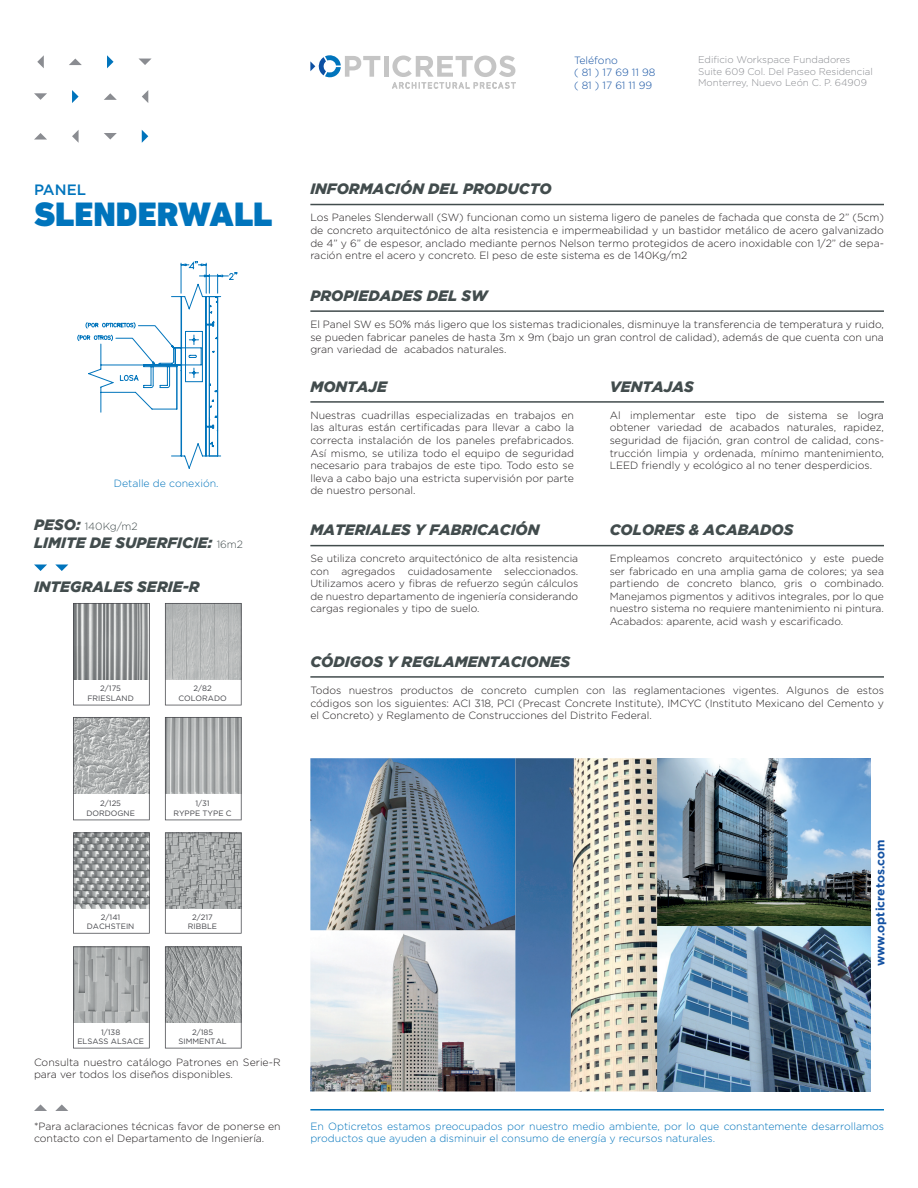
<style>
.page{position:relative;width:918px;height:1188px;background:#fff}
.page>*{position:absolute;margin:0;border:0;box-sizing:border-box;transform-origin:0 0}
.t1{font:900 34.5px "DIN Next LT Pro";color:#0074bc}
.t2{font:italic 900 15px "Gotham";color:#424c4d}
.t3{font:500 15px "Gotham";color:#0074bc}
.t4{font:700 12px "Gotham";letter-spacing:.01em;color:#1351a2}
.t5{font:300 10.5px/12.6px "Gotham";color:#231f20;text-align:justify}
.t6{font:300 10.5px/12.6px "Gotham";color:#0074bc}
.t7{font:300 10.5px/12.6px "Gotham";color:#1351a2}
.t8{font:300 10.5px "Gotham";color:#424c4d}
.t9{font:300 10.35px/12.5px "Gotham";color:#231f20;text-align:justify}
.t10{font:300 9.75px/11.7px "Gotham";color:#8a8c91}
.t11{font:7.8px/9.3px "Gotham";color:#44454a;text-align:center}
.s1{font-weight:900;font-style:italic;font-size:15px}
.s2{font-weight:300;font-style:normal;font-size:10.5px}
</style>
<div class="page">
<svg style="left:37px;top:55px;width:7px;height:13px"></svg>
<svg style="left:69px;top:59px;width:13px;height:6px"></svg>
<svg style="left:107px;top:55px;width:7px;height:13px"></svg>
<svg style="left:139px;top:59px;width:12px;height:6px"></svg>
<svg style="left:34px;top:93px;width:13px;height:7px"></svg>
<svg style="left:72px;top:90px;width:7px;height:13px"></svg>
<svg style="left:104px;top:93px;width:13px;height:7px"></svg>
<svg style="left:142px;top:90px;width:6px;height:13px"></svg>
<svg style="left:34px;top:133px;width:13px;height:7px"></svg>
<svg style="left:72px;top:130px;width:7px;height:13px"></svg>
<svg style="left:104px;top:133px;width:13px;height:7px"></svg>
<svg style="left:142px;top:130px;width:6px;height:13px"></svg>
<svg style="left:34px;top:565px;width:13px;height:6px"></svg>
<svg style="left:56px;top:565px;width:12px;height:6px"></svg>
<svg style="left:55px;top:1104px;width:13px;height:7px"></svg>
<svg style="left:34px;top:1104px;width:13px;height:7px"></svg>
<svg style="left:310px;top:55px;width:70px;height:23px"></svg>
<div style="left:384px;top:56px;width:5px;height:21px;background:#c5c5c5"></div>
<svg style="left:392px;top:56px;width:124px;height:33px"></svg>
<svg style="left:73px;top:946px;width:77px;height:102px"></svg>
<svg style="left:165px;top:946px;width:77px;height:102px"></svg>
<svg style="left:73px;top:832px;width:77px;height:102px"></svg>
<svg style="left:73px;top:603px;width:77px;height:102px"></svg>
<svg style="left:165px;top:832px;width:77px;height:102px"></svg>
<svg style="left:73px;top:717px;width:77px;height:103px"></svg>
<svg style="left:165px;top:717px;width:77px;height:103px"></svg>
<svg style="left:165px;top:603px;width:77px;height:102px"></svg>
<hr style="left:310px;top:1109px;width:574px;height:2px;background:#0074bc">
<hr style="left:310px;top:676px;width:574px;height:2px;background:#424c4d">
<hr style="left:310px;top:545px;width:574px;height:1px;background:#424c4d">
<hr style="left:310px;top:401px;width:574px;height:2px;background:#424c4d">
<hr style="left:310px;top:204px;width:574px;height:1px;background:#424c4d">
<hr style="left:310px;top:310px;width:574px;height:2px;background:#424c4d">
<svg style="left:78px;top:261px;width:159px;height:207px"></svg>
<img style="left:310px;top:758px;width:560px;height:333px">
<p class="t7" style="left:574px;top:53px;width:83px">Teléfono<br>( 81 ) 17 69 11 98 ( 81 ) 17 61 11 99</p>
<p class="t10" style="left:698px;top:54px;width:176px">Edificio Workspace Fundadores<br>Suite 609 Col. Del Paseo Residencial<br>Monterrey, Nuevo León C. P. 64909</p>
<h2 class="t3" style="left:34px;top:180px;width:54px">PANEL</h2>
<h1 class="t1" style="left:34px;top:193px;width:240px">SLENDERWALL</h1>
<p class="t6" style="left:114px;top:477px;width:106px">Detalle de conexión.</p>
<p class="t8" style="left:34px;top:520px;width:105px"><span class="s1">PESO:</span> 140Kg/m2</p>
<h2 class="t2" style="left:34px;top:534px;width:211px">LIMITE DE SUPERFICIE: <span class="s2">16m2</span></h2>
<h2 class="t2" style="left:34px;top:578px;width:167px">INTEGRALES SERIE-R</h2>
<p class="t11" style="left:87px;top:684px;width:48px">2/175<br>FRIESLAND</p>
<p class="t11" style="left:178px;top:684px;width:50px">2/82<br>COLORADO</p>
<h2 class="t2" style="left:310px;top:180px;width:243px">INFORMACIÓN DEL PRODUCTO</h2>
<p class="t5" style="left:310px;top:211px;width:575px">Los Paneles Slenderwall (SW) funcionan como un sistema ligero de paneles de fachada que consta de 2” (5cm) de concreto arquitectónico de alta resistencia e impermeabilidad y un bastidor metálico de acero galvanizado de 4” y 6” de espesor, anclado mediante pernos Nelson termo protegidos de acero inoxidable con 1/2” de sepa&shy;ración entre el acero y concreto. El peso de este sistema es de 140Kg/m2</p>
<h2 class="t2" style="left:310px;top:287px;width:179px">PROPIEDADES DEL SW</h2>
<p class="t5" style="left:310px;top:318px;width:575px">El Panel SW es 50% más ligero que los sistemas tradicionales, disminuye la transferencia de temperatura y ruido, se pueden fabricar paneles de hasta 3m x 9m (bajo un gran control de calidad), además de que cuenta con una gran variedad de acabados naturales.</p>
<h2 class="t2" style="left:310px;top:378px;width:78px">MONTAJE</h2>
<h2 class="t2" style="left:610px;top:378px;width:85px">VENTAJAS</h2>
<p class="t5" style="left:310px;top:409px;width:265px">Nuestras cuadrillas especializadas en trabajos en las alturas están certificadas para llevar a cabo la correcta instalación de los paneles prefabricados.<br>Así mismo, se utiliza todo el equipo de seguridad necesario para trabajos de este tipo. Todo esto se lleva a cabo bajo una estricta supervisión por parte de nuestro personal.</p>
<p class="t5" style="left:610px;top:409px;width:276px">Al implementar este tipo de sistema se logra obtener variedad de acabados naturales, rapidez, seguridad de fijación, gran control de calidad, cons&shy;trucción limpia y ordenada, mínimo mantenimiento, LEED friendly y ecológico al no tener desperdicios.</p>
<h2 class="t2" style="left:310px;top:521px;width:231px">MATERIALES Y FABRICACIÓN</h2>
<h2 class="t2" style="left:610px;top:521px;width:185px">COLORES &amp; ACABADOS</h2>
<p class="t9" style="left:310px;top:552px;width:269px">Se utiliza concreto arquitectónico de alta resistencia con agregados cuidadosamente seleccionados.<br>Utilizamos acero y fibras de refuerzo según cálculos de nuestro departamento de ingeniería considerando cargas regionales y tipo de suelo.</p>
<p class="t9" style="left:610px;top:552px;width:276px">Empleamos concreto arquitectónico y este puede ser fabricado en una amplia gama de colores; ya sea partiendo de concreto blanco, gris o combinado.<br>Manejamos pigmentos y aditivos integrales, por lo que nuestro sistema no requiere mantenimiento ni pintura.<br>Acabados: aparente, acid wash y escarificado.</p>
<h2 class="t2" style="left:310px;top:653px;width:261px">CÓDIGOS Y REGLAMENTACIONES</h2>
<p class="t5" style="left:310px;top:684px;width:575px">Todos nuestros productos de concreto cumplen con las reglamentaciones vigentes. Algunos de estos códigos son los siguientes: ACI 318, PCI (Precast Concrete Institute), IMCYC (Instituto Mexicano del Cemento y el Concreto) y Reglamento de Construcciones del Distrito Federal.</p>
<p class="t11" style="left:86px;top:799px;width:50px">2/125<br>DORDOGNE</p>
<p class="t11" style="left:173px;top:799px;width:60px">1/31<br>RYPPE TYPE C</p>
<p class="t11" style="left:87px;top:912px;width:49px">2/141<br>DACHSTEIN</p>
<p class="t11" style="left:188px;top:912px;width:31px">2/217<br>RIBBLE</p>
<p class="t11" style="left:77px;top:1027px;width:68px">1/138<br>ELSASS ALSACE</p>
<p class="t11" style="left:179px;top:1027px;width:50px">2/185<br>SIMMENTAL</p>
<p class="t5" style="left:34px;top:1056px;width:248px">Consulta nuestro catálogo Patrones en Serie-R para ver todos los diseños disponibles.</p>
<p class="t5" style="left:34px;top:1119px;width:248px">*Para aclaraciones técnicas favor de ponerse en contacto con el Departamento de Ingeniería.</p>
<p class="t4" style="left:872px;top:966px;width:128px;rotate:-90deg">www.opticretos.com</p>
<p class="t6" style="left:310px;top:1119px;width:575px">En Opticretos estamos preocupados por nuestro medio ambiente, por lo que constantemente desarrollamos productos que ayuden a disminuir el consumo de energía y recursos naturales.</p>
</div>
